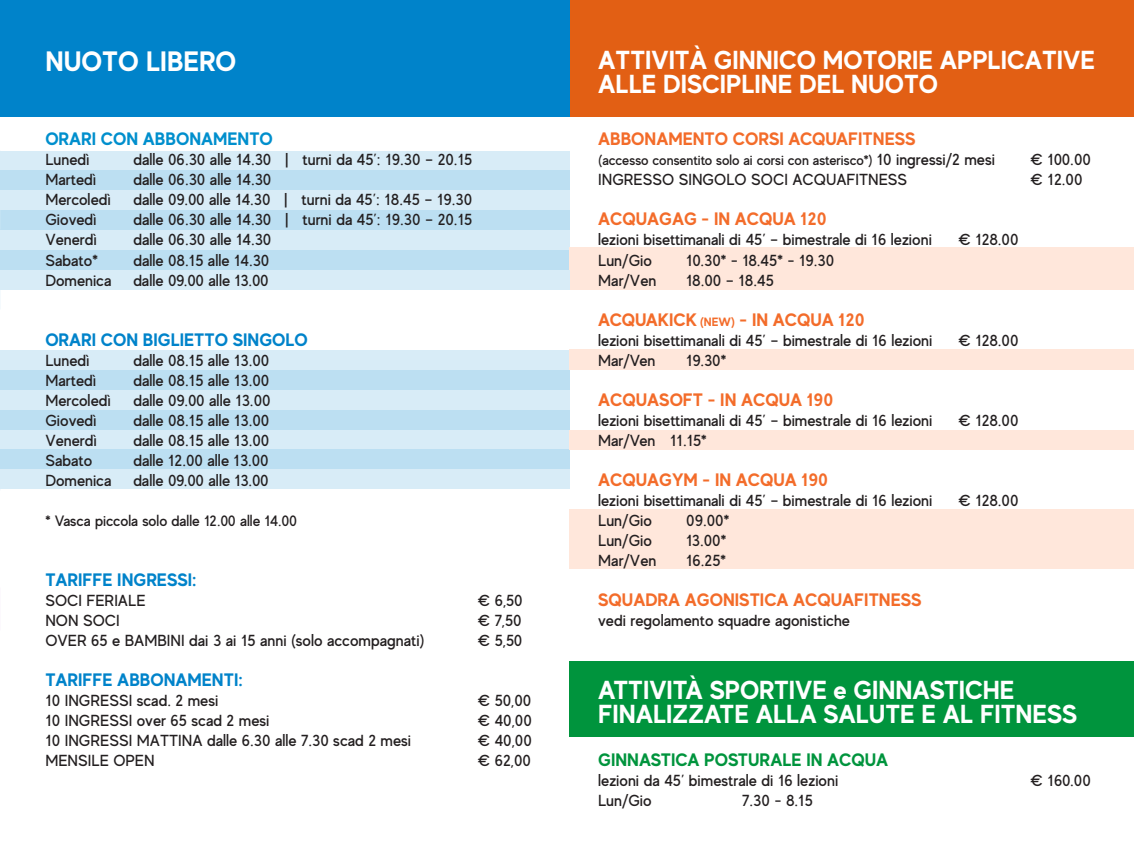
<style>
.page{position:relative;width:1134px;height:851px;background:#fff}
.page>*{position:absolute;margin:0;border:0;box-sizing:border-box;transform-origin:0 0}
.t1{font:700 28px "MADE Evolve Sans";color:#fff}
.t2{font:700 26px/24px "MADE Evolve Sans";color:#fff}
.t3{font:700 18px "MADE Evolve Sans";color:#f36c2a}
.t4{font:700 18px "MADE Evolve Sans";color:#0083ca}
.t5{font:700 18px "MADE Evolve Sans";color:#00943d}
.t6{font:700 18px "MADE Evolve Sans";color:#008fcd}
.t7{font:500 16px "MADE Evolve Sans";color:#231f20}
.t8{font:500 15px "MADE Evolve Sans";letter-spacing:-.005em;color:#231f20}
.t9{font:500 14px "MADE Evolve Sans";color:#231f20}
.s1{font-size:16px}
.s2{font-size:12px}
</style>
<div class="page">
<div style="left:0;top:151px;width:570px;height:19px;background:#d8ecf7"></div>
<div style="left:0;top:350px;width:570px;height:20px;background:#d8ecf7"></div>
<div style="left:0;top:230px;width:570px;height:20px;background:#d8ecf7"></div>
<div style="left:0;top:429px;width:570px;height:20px;background:#d8ecf7"></div>
<div style="left:0;top:190px;width:570px;height:20px;background:#d8ecf7"></div>
<div style="left:0;top:390px;width:570px;height:20px;background:#d8ecf7"></div>
<div style="left:0;top:170px;width:570px;height:20px;background:#bcdff2"></div>
<div style="left:0;top:370px;width:570px;height:20px;background:#bcdff2"></div>
<div style="left:0;top:250px;width:570px;height:20px;background:#bcdff2"></div>
<div style="left:0;top:449px;width:570px;height:20px;background:#bcdff2"></div>
<div style="left:0;top:210px;width:570px;height:20px;background:#bcdff2"></div>
<div style="left:0;top:410px;width:570px;height:19px;background:#bcdff2"></div>
<div style="left:570px;top:247px;width:564px;height:42px;background:#ffe7db"></div>
<div style="left:570px;top:349px;width:564px;height:21px;background:#ffe7db"></div>
<div style="left:570px;top:430px;width:564px;height:19px;background:#ffe7db"></div>
<div style="left:570px;top:509px;width:564px;height:59px;background:#ffe7db"></div>
<div style="left:570px;top:660px;width:564px;height:76px;background:#00943d"></div>
<div style="left:0;top:270px;width:570px;height:20px;background:#d8ecf7"></div>
<div style="left:0;top:469px;width:570px;height:20px;background:#d8ecf7"></div>
<div style="left:570px;top:0;width:564px;height:116px;background:#e25f14"></div>
<div style="left:0;top:0;width:570px;height:116px;background:#0083ca"></div>
<h1 class="t1" style="left:45px;top:43px;width:192px">NUOTO LIBERO</h1>
<h2 class="t2" style="left:598px;top:47px;width:498px">ATTIVITÀ GINNICO MOTORIE APPLICATIVE<br>ALLE DISCIPLINE DEL NUOTO</h2>
<p class="t6" style="left:45px;top:128px;width:229px">ORARI CON ABBONAMENTO</p>
<p class="t7" style="left:45px;top:150px;width:46px">Lunedì</p>
<p class="t7" style="left:133px;top:150px;width:340px">dalle 06.30 alle 14.30 | turni da 45’: 19.30 – 20.15</p>
<p class="t7" style="left:45px;top:170px;width:52px">Martedì</p>
<p class="t7" style="left:133px;top:170px;width:140px">dalle 06.30 alle 14.30</p>
<p class="t7" style="left:45px;top:190px;width:67px">Mercoledì</p>
<p class="t7" style="left:133px;top:190px;width:340px">dalle 09.00 alle 14.30 | turni da 45’: 18.45 – 19.30</p>
<p class="t7" style="left:45px;top:210px;width:53px">Giovedì</p>
<p class="t7" style="left:133px;top:210px;width:340px">dalle 06.30 alle 14.30 | turni da 45’: 19.30 – 20.15</p>
<p class="t7" style="left:45px;top:230px;width:53px">Venerdì</p>
<p class="t7" style="left:133px;top:230px;width:140px">dalle 06.30 alle 14.30</p>
<p class="t7" style="left:45px;top:250px;width:54px">Sabato*</p>
<p class="t7" style="left:133px;top:250px;width:137px">dalle 08.15 alle 14.30</p>
<p class="t7" style="left:45px;top:270px;width:68px">Domenica</p>
<p class="t7" style="left:133px;top:270px;width:137px">dalle 09.00 alle 13.00</p>
<p class="t3" style="left:598px;top:128px;width:319px">ABBONAMENTO CORSI ACQUAFITNESS</p>
<p class="t9" style="left:598px;top:152px;width:398px">(accesso consentito solo ai corsi con asterisco*) <span class="s1">10 ingressi/2 mesi</span></p>
<p class="t7" style="left:1030px;top:150px;width:62px">€ 100.00</p>
<p class="t7" style="left:598px;top:170px;width:311px">INGRESSO SINGOLO SOCI ACQUAFITNESS</p>
<p class="t7" style="left:1030px;top:170px;width:54px">€ 12.00</p>
<p class="t3" style="left:598px;top:208px;width:230px">ACQUAGAG - IN ACQUA 120</p>
<p class="t7" style="left:598px;top:230px;width:335px">lezioni bisettimanali di 45’ – bimestrale di 16 lezioni</p>
<p class="t7" style="left:958px;top:230px;width:62px">€ 128.00</p>
<p class="t7" style="left:598px;top:250px;width:55px">Lun/Gio</p>
<p class="t7" style="left:686px;top:250px;width:150px">10.30* - 18.45* - 19.30</p>
<p class="t7" style="left:598px;top:270px;width:60px">Mar/Ven</p>
<p class="t7" style="left:686px;top:270px;width:89px">18.00 – 18.45</p>
<p class="t3" style="left:598px;top:308px;width:268px">ACQUAKICK <span class="s2">(NEW)</span> - IN ACQUA 120</p>
<p class="t7" style="left:598px;top:330px;width:336px">lezioni bisettimanali di 45’ – bimestrale di 16 lezioni</p>
<p class="t7" style="left:958px;top:330px;width:62px">€ 128.00</p>
<p class="t7" style="left:598px;top:350px;width:59px">Mar/Ven</p>
<p class="t7" style="left:686px;top:350px;width:42px">19.30*</p>
<p class="t3" style="left:598px;top:388px;width:237px">ACQUASOFT - IN ACQUA 190</p>
<p class="t7" style="left:598px;top:410px;width:336px">lezioni bisettimanali di 45’ – bimestrale di 16 lezioni</p>
<p class="t7" style="left:958px;top:410px;width:62px">€ 128.00</p>
<p class="t7" style="left:598px;top:430px;width:110px">Mar/Ven 11.15*</p>
<p class="t3" style="left:598px;top:468px;width:232px">ACQUAGYM - IN ACQUA 190</p>
<p class="t7" style="left:598px;top:490px;width:336px">lezioni bisettimanali di 45’ – bimestrale di 16 lezioni</p>
<p class="t7" style="left:958px;top:490px;width:62px">€ 128.00</p>
<p class="t7" style="left:598px;top:510px;width:55px">Lun/Gio</p>
<p class="t7" style="left:686px;top:510px;width:44px">09.00*</p>
<p class="t7" style="left:598px;top:530px;width:55px">Lun/Gio</p>
<p class="t7" style="left:686px;top:530px;width:41px">13.00*</p>
<p class="t7" style="left:598px;top:550px;width:60px">Mar/Ven</p>
<p class="t7" style="left:686px;top:550px;width:41px">16.25*</p>
<p class="t3" style="left:598px;top:588px;width:325px">SQUADRA AGONISTICA ACQUAFITNESS</p>
<p class="t7" style="left:598px;top:610px;width:253px">vedi regolamento squadre agonistiche</p>
<p class="t4" style="left:45px;top:328px;width:264px">ORARI CON BIGLIETTO SINGOLO</p>
<p class="t7" style="left:45px;top:350px;width:46px">Lunedì</p>
<p class="t7" style="left:133px;top:350px;width:138px">dalle 08.15 alle 13.00</p>
<p class="t7" style="left:45px;top:370px;width:52px">Martedì</p>
<p class="t7" style="left:133px;top:370px;width:138px">dalle 08.15 alle 13.00</p>
<p class="t7" style="left:45px;top:390px;width:67px">Mercoledì</p>
<p class="t7" style="left:133px;top:390px;width:139px">dalle 09.00 alle 13.00</p>
<p class="t7" style="left:45px;top:410px;width:53px">Giovedì</p>
<p class="t7" style="left:133px;top:410px;width:138px">dalle 08.15 alle 13.00</p>
<p class="t7" style="left:45px;top:430px;width:53px">Venerdì</p>
<p class="t7" style="left:133px;top:430px;width:138px">dalle 08.15 alle 13.00</p>
<p class="t7" style="left:45px;top:450px;width:49px">Sabato</p>
<p class="t7" style="left:133px;top:450px;width:137px">dalle 12.00 alle 13.00</p>
<p class="t7" style="left:45px;top:470px;width:68px">Domenica</p>
<p class="t7" style="left:133px;top:470px;width:137px">dalle 09.00 alle 13.00</p>
<p class="t8" style="left:45px;top:511px;width:253px">* Vasca piccola solo dalle 12.00 alle 14.00</p>
<p class="t4" style="left:45px;top:568px;width:153px">TARIFFE INGRESSI:</p>
<p class="t7" style="left:45px;top:590px;width:102px">SOCI FERIALE</p>
<p class="t7" style="left:477px;top:590px;width:47px">€ 6,50</p>
<p class="t7" style="left:45px;top:610px;width:76px">NON SOCI</p>
<p class="t7" style="left:477px;top:610px;width:46px">€ 7,50</p>
<p class="t7" style="left:45px;top:630px;width:381px">OVER 65 e BAMBINI dai 3 ai 15 anni (solo accompagnati)</p>
<p class="t7" style="left:477px;top:630px;width:47px">€ 5,50</p>
<p class="t4" style="left:45px;top:668px;width:199px">TARIFFE ABBONAMENTI:</p>
<p class="t7" style="left:45px;top:690px;width:175px">10 INGRESSI scad. 2 mesi</p>
<p class="t7" style="left:477px;top:690px;width:55px">€ 50,00</p>
<p class="t7" style="left:45px;top:710px;width:226px">10 INGRESSI over 65 scad 2 mesi</p>
<p class="t7" style="left:477px;top:710px;width:56px">€ 40,00</p>
<p class="t7" style="left:45px;top:730px;width:367px">10 INGRESSI MATTINA dalle 6.30 alle 7.30 scad 2 mesi</p>
<p class="t7" style="left:477px;top:730px;width:56px">€ 40,00</p>
<p class="t7" style="left:45px;top:750px;width:111px">MENSILE OPEN</p>
<p class="t7" style="left:477px;top:750px;width:55px">€ 62,00</p>
<h2 class="t2" style="left:598px;top:676px;width:481px">ATTIVITÀ SPORTIVE e GINNASTICHE<br>FINALIZZATE ALLA SALUTE E AL FITNESS</h2>
<p class="t5" style="left:598px;top:748px;width:292px">GINNASTICA POSTURALE IN ACQUA</p>
<p class="t7" style="left:598px;top:770px;width:242px">lezioni da 45’ bimestrale di 16 lezioni</p>
<p class="t7" style="left:1030px;top:770px;width:62px">€ 160.00</p>
<p class="t7" style="left:598px;top:790px;width:55px">Lun/Gio</p>
<p class="t7" style="left:742px;top:790px;width:72px">7.30 - 8.15</p>
</div>
